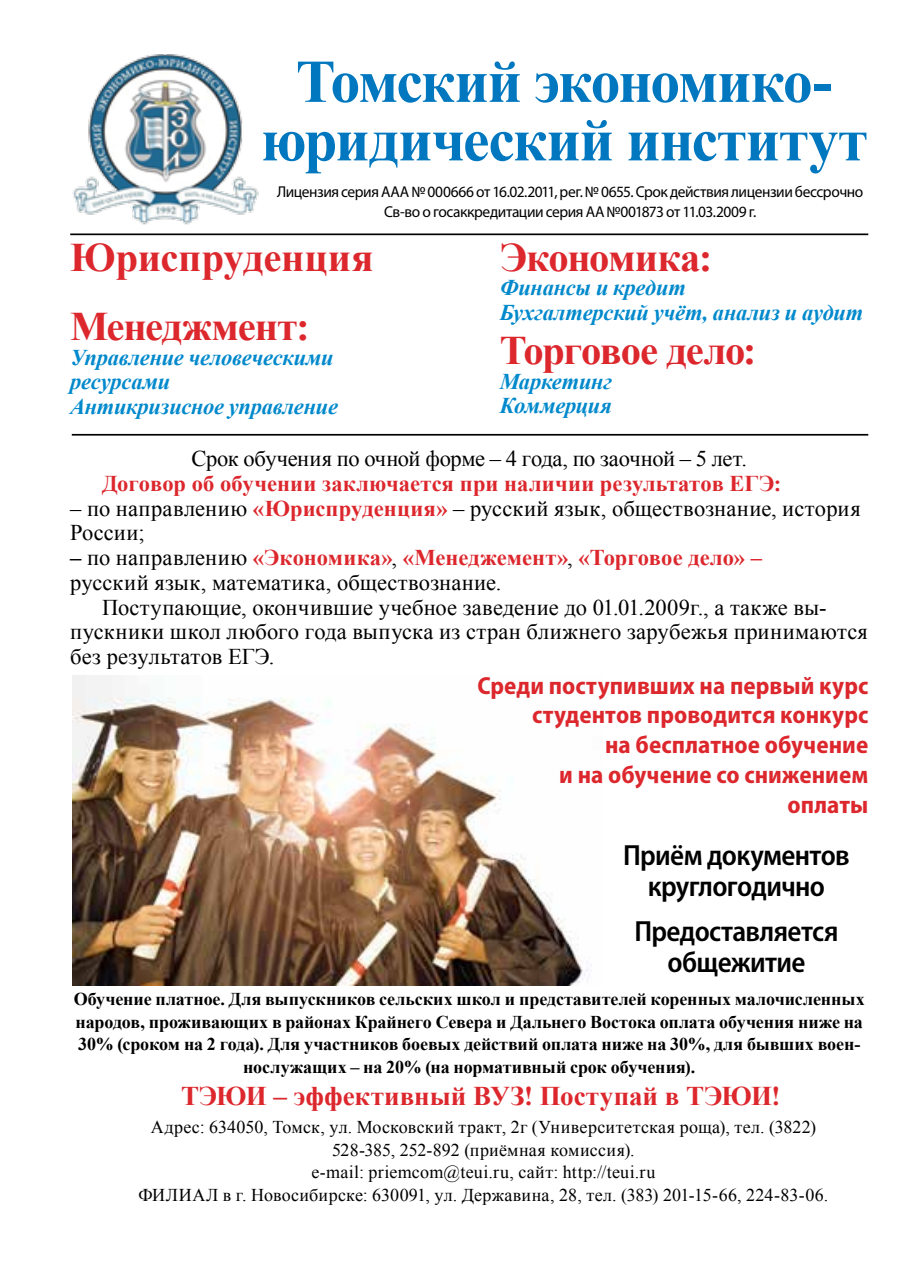
<style>
.page{position:relative;width:913px;height:1276px;background:#fff}
.page>*{position:absolute;margin:0;border:0;box-sizing:border-box;transform-origin:0 0}
.t1{font:700 60.75px/58.5px "Times New Roman";letter-spacing:-.025em;color:#0077be;text-align:center}
.t2{font:700 40.5px/69.3px "Times New Roman";letter-spacing:-.02em;color:#dc272d}
.t3{font:600 semi-condensed 29.25px/31.5px "Myriad Pro";letter-spacing:-.025em;color:#000;text-align:center}
.t4{font:700 27px "Times New Roman";color:#dc272d}
.t5{font:700 semi-condensed 24.75px/29.7px "Myriad Pro";letter-spacing:.005em;color:#dc272d;text-align:right}
.t6{font:22.5px/24.8px "Times New Roman";letter-spacing:.005em;color:#000}
.t7{font:italic 700 22.5px/24.8px "Times New Roman";letter-spacing:-.015em;color:#0089cc}
.t8{font:700 22.5px "Times New Roman";letter-spacing:.005em;color:#dc272d}
.t9{font:22.5px "Times New Roman";letter-spacing:-.02em;color:#000}
.t10{font:700 18px/22.5px "Times New Roman";letter-spacing:-.005em;color:#000;text-align:center}
.t11{font:18px/22.5px "Times New Roman";letter-spacing:.01em;color:#000;text-align:center}
.t12{font:15.75px/20.2px "Myriad Pro";letter-spacing:-.025em;color:#000;text-align:center}
.s1{font-weight:700;color:#dc272d}
.s2{font-weight:700}
</style>
<div class="page">
<img style="left:72px;top:54px;width:187px;height:171px">
<hr style="left:70px;top:233px;width:797px;height:2px;background:#000">
<hr style="left:72px;top:434px;width:795px;height:1px;background:#000">
<img style="left:72px;top:675px;width:519px;height:310px">
<h1 class="t1" style="left:261px;top:51px;width:607px">Томский экономико&shy;юридический институт</h1>
<p class="t12" style="left:277px;top:181px;width:587px">Лицензия серия ААА № 000666 от 16.02.2011, рег. № 0655. Срок действия лицензии бессрочно<br>Св-во о госаккредитации серия АА №001873 от 11.03.2009 г.</p>
<h2 class="t2" style="left:70px;top:221px;width:305px">Юриспруденция<br>Менеджмент:</h2>
<p class="t7" style="left:70px;top:344px;width:269px">Управление человеческими ресурсами<br>Антикризисное управление</p>
<p class="t9" style="left:191px;top:443px;width:556px">Срок обучения по очной форме – 4 года, по заочной – 5 лет.</p>
<p class="t8" style="left:102px;top:468px;width:680px">Договор об обучении заключается при наличии результатов ЕГЭ:</p>
<p class="t6" style="left:70px;top:495px;width:791px">– по направлению <span class="s1">«Юриспруденция»</span> – русский язык, обществознание, история<br>России;</p>
<p class="t6" style="left:70px;top:545px;width:693px"><span class="s2">–</span> по направлению <span class="s1">«Экономика»</span>, <span class="s1">«Менеджемент»</span>, <span class="s1">«Торговое дело» – </span>русский язык, математика, обществознание.</p>
<p class="t6" style="left:70px;top:594px;width:798px;text-indent:32px">Поступающие, окончившие учебное заведение до 01.01.2009г., а также вы&shy;пускники школ любого года выпуска из стран ближнего зарубежья принимаются без результатов ЕГЭ.</p>
<h2 class="t2" style="left:499px;top:221px;width:214px">Экономика:</h2>
<p class="t7" style="left:499px;top:275px;width:365px">Финансы и кредит<br>Бухгалтерский учёт, анализ и аудит</p>
<h2 class="t2" style="left:499px;top:315px;width:258px">Торговое дело:</h2>
<p class="t7" style="left:499px;top:368px;width:114px">Маркетинг<br>Коммерция</p>
<p class="t5" style="left:477px;top:671px;width:392px">Среди поступивших на первый курс студентов проводится конкурс<br>на бесплатное обучение<br>и на обучение со снижением оплаты</p>
<h3 class="t3" style="left:623px;top:838px;width:228px">Приём документов круглогодично</h3>
<h3 class="t3" style="left:634px;top:914px;width:206px">Предоставляется общежитие</h3>
<p class="t10" style="left:74px;top:987px;width:792px">Обучение платное. Для выпускников сельских школ и представителей коренных малочисленных народов, проживающих в районах Крайнего Севера и Дальнего Востока оплата обучения ниже на 30% (сроком на 2 года). Для участников боевых действий оплата ниже на 30%, для бывших воен&shy;нослужащих – на 20% (на нормативный срок обучения).</p>
<p class="t4" style="left:181px;top:1077px;width:600px">ТЭЮИ – эффективный ВУЗ! Поступай в ТЭЮИ!</p>
<p class="t11" style="left:138px;top:1115px;width:691px">Адрес: 634050, Томск, ул. Московский тракт, 2г (Университетская роща), тел. (3822)<br>528-385, 252-892 (приёмная комиссия).<br>e-mail: priemcom@teui.ru, сайт: http://teui.ru<br>ФИЛИАЛ в г. Новосибирске: 630091, ул. Державина, 28, тел. (383) 201-15-66, 224-83-06.</p>
</div>
